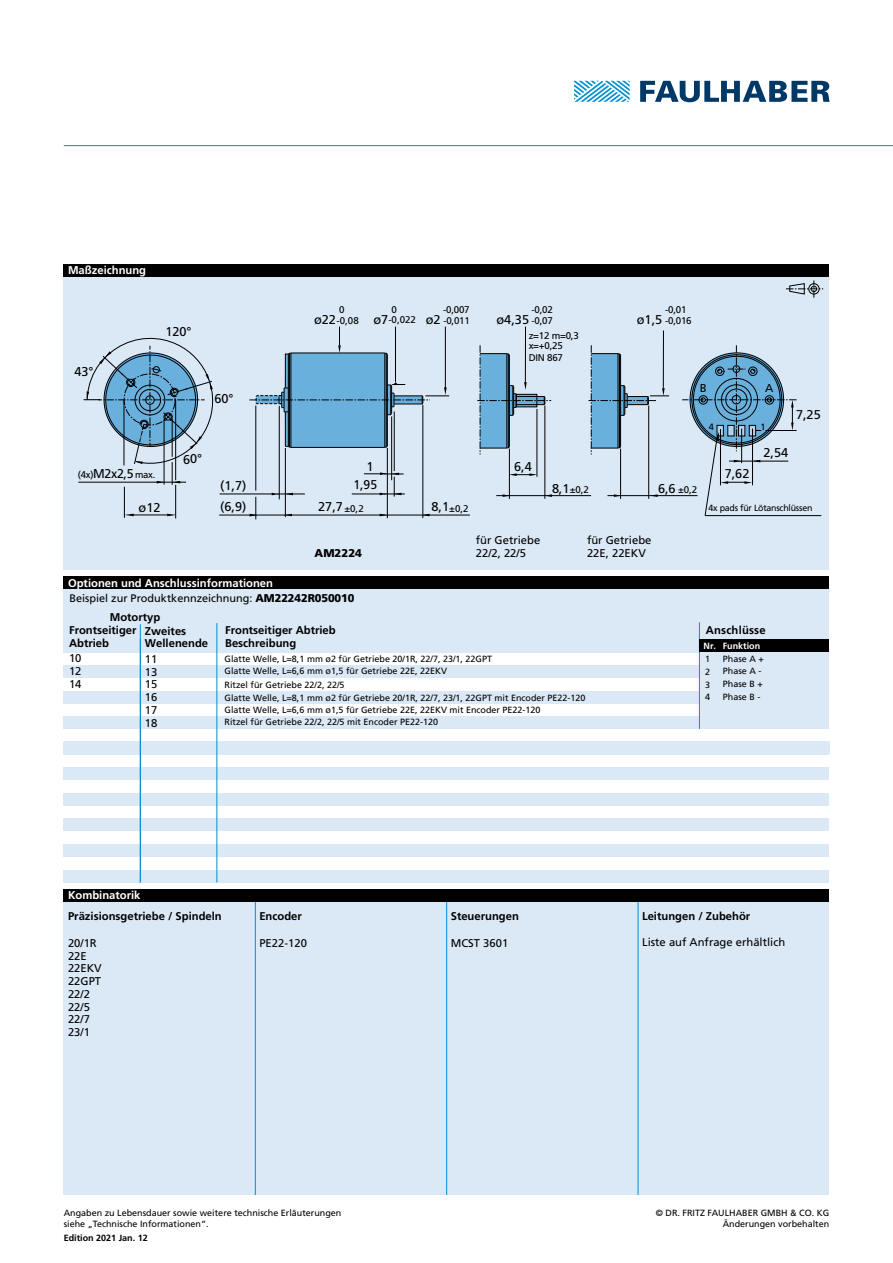
<style>
.page{position:relative;width:893px;height:1263px;background:#fff}
.page>*{position:absolute;margin:0;border:0;box-sizing:border-box;transform-origin:0 0}
.t1{font:12.75px "Frutiger LT";color:#000}
.t2{font:12.75px "Frutiger LT";color:#000;scale:.96 1}
.t3{font:11.4px "Frutiger LT";color:#000}
.t4{font:700 11.25px/12.8px "Frutiger LT";color:#000}
.t5{font:11.25px/12.8px "Frutiger LT";color:#000}
.t6{font:700 11.25px "Frutiger LT";color:#fff}
.t7{font:700 11.25px "Frutiger LT";letter-spacing:.02em;color:#000}
.t8{font:900 11.25px "Frutiger LT";color:#000}
.t9{font:10.95px "Frutiger LT";color:#000}
.t10{font:9.75px "Frutiger LT";letter-spacing:-.025em;color:#000}
.t11{font:9.15px "Frutiger LT";color:#000}
.t12{font:9px/12.8px "Frutiger LT";color:#000}
.t13{font:9px "Frutiger LT";letter-spacing:-.025em;color:#000}
.t14{font:700 9px "Frutiger LT";color:#000}
.t15{font:700 9px "Frutiger LT";color:#fff}
.s1{font-size:9.75px}
.s2{font-size:12.75px}
.s3{font-weight:900;font-size:11.25px}
</style>
<div class="page">
<div style="left:64px;top:901px;width:765px;height:294px;background:#dbe8f5"></div>
<hr style="left:255px;top:901px;width:1px;height:294px;background:#0091cf">
<hr style="left:638px;top:901px;width:1px;height:294px;background:#0091cf">
<hr style="left:446px;top:901px;width:1px;height:294px;background:#0091cf">
<div style="left:64px;top:276px;width:765px;height:294px;background:#dbe8f5"></div>
<div style="left:64px;top:264px;width:765px;height:12px;background:#000"></div>
<div style="left:64px;top:889px;width:765px;height:12px;background:#000"></div>
<div style="left:64px;top:576px;width:765px;height:13px;background:#000"></div>
<svg style="left:574px;top:81px;width:56px;height:21px"></svg>
<svg style="left:640px;top:81px;width:190px;height:21px"></svg>
<hr style="left:64px;top:145px;width:829px;height:1px;background:#0091cf">
<svg style="left:786px;top:280px;width:37px;height:18px"></svg>
<svg style="left:167px;top:514px;width:8px;height:2px"></svg>
<svg style="left:125px;top:514px;width:9px;height:2px"></svg>
<svg style="left:544px;top:494px;width:8px;height:3px"></svg>
<hr style="left:545px;top:405px;width:1px;height:94px;background:#000">
<svg style="left:510px;top:473px;width:27px;height:3px"></svg>
<hr style="left:537px;top:409px;width:1px;height:68px;background:#000">
<hr style="left:509px;top:449px;width:1px;height:50px;background:#000">
<hr style="left:256px;top:405px;width:1px;height:86px;background:#000">
<svg style="left:250px;top:497px;width:8px;height:22px"></svg>
<hr style="left:279px;top:406px;width:1px;height:93px;background:#000">
<hr style="left:78px;top:482px;width:108px;height:1px;background:#000">
<hr style="left:132px;top:515px;width:38px;height:1px;background:#000">
<hr style="left:124px;top:487px;width:1px;height:31px;background:#000">
<hr style="left:423px;top:405px;width:1px;height:113px;background:#000">
<hr style="left:352px;top:494px;width:30px;height:1px;background:#000">
<hr style="left:219px;top:515px;width:251px;height:1px;background:#000">
<hr style="left:387px;top:448px;width:1px;height:70px;background:#000">
<hr style="left:285px;top:448px;width:1px;height:69px;background:#000">
<hr style="left:220px;top:494px;width:53px;height:1px;background:#000">
<hr style="left:394px;top:411px;width:1px;height:60px;background:#000">
<svg style="left:364px;top:472px;width:41px;height:25px"></svg>
<hr style="left:391px;top:416px;width:1px;height:64px;background:#000">
<svg style="left:272px;top:493px;width:33px;height:2px"></svg>
<hr style="left:496px;top:495px;width:95px;height:1px;background:#000">
<hr style="left:525px;top:327px;width:1px;height:55px;background:#000">
<svg style="left:249px;top:327px;width:200px;height:121px"></svg>
<svg style="left:477px;top:345px;width:74px;height:109px"></svg>
<hr style="left:175px;top:485px;width:1px;height:33px;background:#000">
<svg style="left:84px;top:337px;width:130px;height:148px"></svg>
<svg style="left:650px;top:494px;width:8px;height:3px"></svg>
<hr style="left:648px;top:405px;width:1px;height:94px;background:#000">
<hr style="left:620px;top:449px;width:1px;height:50px;background:#000">
<hr style="left:607px;top:495px;width:91px;height:1px;background:#000">
<hr style="left:663px;top:330px;width:1px;height:58px;background:#000">
<svg style="left:588px;top:345px;width:81px;height:109px"></svg>
<hr style="left:705px;top:515px;width:116px;height:1px;background:#000">
<svg style="left:682px;top:345px;width:115px;height:171px"></svg>
<div style="left:64px;top:716px;width:765px;height:13px;background:#dbe8f5"></div>
<div style="left:64px;top:589px;width:765px;height:55px;background:#dbe8f5"></div>
<div style="left:64px;top:640px;width:765px;height:12px;background:#dbe8f5"></div>
<div style="left:64px;top:741px;width:765px;height:13px;background:#dbe8f5"></div>
<div style="left:64px;top:767px;width:765px;height:13px;background:#dbe8f5"></div>
<div style="left:64px;top:793px;width:765px;height:12px;background:#dbe8f5"></div>
<div style="left:64px;top:665px;width:765px;height:13px;background:#dbe8f5"></div>
<div style="left:64px;top:818px;width:765px;height:13px;background:#dbe8f5"></div>
<div style="left:64px;top:691px;width:765px;height:12px;background:#dbe8f5"></div>
<div style="left:64px;top:844px;width:765px;height:12px;background:#dbe8f5"></div>
<div style="left:64px;top:870px;width:765px;height:12px;background:#dbe8f5"></div>
<hr style="left:217px;top:623px;width:1px;height:259px;background:#0091cf">
<div style="left:699px;top:634px;width:130px;height:84px;background:#dbe8f5"></div>
<hr style="left:699px;top:622px;width:1px;height:107px;background:#0091cf">
<div style="left:699px;top:639px;width:130px;height:13px;background:#000"></div>
<hr style="left:140px;top:624px;width:1px;height:258px;background:#0091cf">
<p class="t6" style="left:68px;top:264px;width:80px">Maßzeichnung</p>
<h1 class="t1" style="left:74px;top:364px;width:21px">43°</h1>
<h1 class="t1" style="left:165px;top:324px;width:28px">120°</h1>
<h1 class="t1" style="left:78px;top:466px;width:57px"><span class="s1">(4x)</span>M2x2,5</h1>
<p class="t10" style="left:135px;top:469px;width:22px">max.</p>
<h1 class="t1" style="left:183px;top:452px;width:21px">60°</h1>
<h1 class="t1" style="left:139px;top:500px;width:23px">ø12</h1>
<p class="t10" style="left:339px;top:304px;width:7px">0</p>
<p class="t10" style="left:391px;top:304px;width:7px">0</p>
<p class="t10" style="left:443px;top:304px;width:28px">-0,007</p>
<h1 class="t1" style="left:314px;top:312px;width:23px">ø22</h1>
<h1 class="t1" style="left:373px;top:312px;width:16px">ø7</h1>
<h1 class="t1" style="left:426px;top:312px;width:16px">ø2</h1>
<p class="t10" style="left:388px;top:314px;width:29px">-0,022</p>
<p class="t10" style="left:337px;top:314px;width:24px">-0,08</p>
<p class="t10" style="left:443px;top:314px;width:28px">-0,011</p>
<p class="t10" style="left:531px;top:304px;width:23px">-0,02</p>
<h1 class="t1" style="left:496px;top:312px;width:58px">ø4,35 <span class="s1">-0,07</span></h1>
<p class="t10" style="left:665px;top:304px;width:23px">-0,01</p>
<p class="t10" style="left:637px;top:314px;width:56px"><span class="s2">ø1,5</span> -0,016</p>
<p class="t10" style="left:529px;top:330px;width:52px">z=12 m=0,3</p>
<p class="t10" style="left:529px;top:340px;width:36px">x=+0,25</p>
<p class="t10" style="left:529px;top:351px;width:36px">DIN 867</p>
<h1 class="t1" style="left:214px;top:391px;width:21px">60°</h1>
<p class="t3" style="left:700px;top:382px;width:8px">B</p>
<p class="t3" style="left:765px;top:382px;width:10px">A</p>
<h1 class="t1" style="left:796px;top:407px;width:26px">7,25</h1>
<p class="t11" style="left:709px;top:422px;width:7px">4</p>
<p class="t11" style="left:760px;top:422px;width:7px">1</p>
<h1 class="t1" style="left:763px;top:445px;width:26px">2,54</h1>
<h1 class="t1" style="left:367px;top:459px;width:9px">1</h1>
<h1 class="t1" style="left:220px;top:478px;width:28px">(1,7)</h1>
<h1 class="t2" style="left:353px;top:477px;width:26px">1,95</h1>
<h1 class="t1" style="left:318px;top:499px;width:26px">27,7</h1>
<h1 class="t1" style="left:220px;top:499px;width:28px">(6,9)</h1>
<h1 class="t1" style="left:432px;top:499px;width:19px">8,1</h1>
<p class="t10" style="left:344px;top:503px;width:21px">±0,2</p>
<p class="t10" style="left:449px;top:503px;width:21px">±0,2</p>
<h1 class="t1" style="left:514px;top:459px;width:19px">6,4</h1>
<h1 class="t1" style="left:552px;top:481px;width:19px">8,1</h1>
<p class="t10" style="left:570px;top:483px;width:21px">±0,2</p>
<p class="t10" style="left:658px;top:484px;width:41px"><span class="s2">6,6</span> ±0,2</p>
<h1 class="t1" style="left:725px;top:466px;width:26px">7,62</h1>
<p class="t13" style="left:709px;top:503px;width:105px">4x pads für Lötanschlüssen</p>
<p class="t8" style="left:315px;top:546px;width:49px">AM2224</p>
<p class="t5" style="left:476px;top:533px;width:66px;line-height:13.5px">für Getriebe<br>22/2, 22/5</p>
<p class="t5" style="left:587px;top:533px;width:66px;line-height:13.5px">für Getriebe<br>22E, 22EKV</p>
<p class="t6" style="left:68px;top:576px;width:206px">Optionen und Anschlussinformationen</p>
<p class="t9" style="left:69px;top:592px;width:287px">Beispiel zur Produktkennzeichnung: <span class="s3">AM22242R050010</span></p>
<p class="t4" style="left:69px;top:611px;width:93px;text-indent:41px">Motortyp<br>Frontseitiger<br>Abtrieb</p>
<p class="t4" style="left:145px;top:624px;width:65px">Zweites<br>Wellenende</p>
<p class="t5" style="left:69px;top:652px;width:14px;text-align:justify">10<br>12<br>14</p>
<p class="t5" style="left:145px;top:652px;width:14px;text-align:justify">11<br>13<br>15<br>16<br>17<br>18</p>
<p class="t4" style="left:225px;top:624px;width:112px">Frontseitiger Abtrieb<br>Beschreibung</p>
<p class="t12" style="left:225px;top:652px;width:269px">Glatte Welle, L=8,1 mm ø2 für Getriebe 20/1R, 22/7, 23/1, 22GPT<br>Glatte Welle, L=6,6 mm ø1,5 für Getriebe 22E, 22EKV</p>
<p class="t12" style="left:225px;top:678px;width:363px">Ritzel für Getriebe 22/2, 22/5<br>Glatte Welle, L=8,1 mm ø2 für Getriebe 20/1R, 22/7, 23/1, 22GPT mit Encoder PE22-120</p>
<p class="t12" style="left:225px;top:703px;width:318px">Glatte Welle, L=6,6 mm ø1,5 für Getriebe 22E, 22EKV mit Encoder PE22-120<br>Ritzel für Getriebe 22/2, 22/5 mit Encoder PE22-120</p>
<p class="t7" style="left:706px;top:623px;width:61px">Anschlüsse</p>
<p class="t15" style="left:704px;top:641px;width:58px">Nr. Funktion</p>
<p class="t12" style="left:705px;top:653px;width:7px;text-align:justify">1<br>2<br>3<br>4</p>
<p class="t12" style="left:723px;top:652px;width:42px">Phase A +<br>Phase A -<br>Phase B +<br>Phase B -</p>
<p class="t6" style="left:68px;top:889px;width:74px">Kombinatorik</p>
<p class="t4" style="left:68px;top:909px;width:155px">Präzisionsgetriebe / Spindeln</p>
<p class="t4" style="left:259px;top:909px;width:44px">Encoder</p>
<p class="t4" style="left:451px;top:909px;width:70px">Steuerungen</p>
<p class="t4" style="left:642px;top:909px;width:110px">Leitungen / Zubehör</p>
<p class="t5" style="left:68px;top:936px;width:35px">20/1R<br>22E<br>22EKV<br>22GPT<br>22/2<br>22/5<br>22/7<br>23/1</p>
<p class="t5" style="left:259px;top:936px;width:49px">PE22-120</p>
<p class="t5" style="left:451px;top:936px;width:59px">MCST 3601</p>
<p class="t5" style="left:642px;top:936px;width:145px">Liste auf Anfrage erhältlich</p>
<p class="t12" style="left:64px;top:1208px;width:279px;line-height:10.8px">Angaben zu Lebensdauer sowie weitere technische Erläuterungen siehe „Technische Informationen“.</p>
<p class="t12" style="left:656px;top:1208px;width:175px;line-height:10.8px;text-align:right">© DR. FRITZ FAULHABER GMBH &amp; CO. KG<br>Änderungen vorbehalten</p>
<p class="t14" style="left:64px;top:1233px;width:86px">Edition 2021 Jan. 12</p>
</div>
